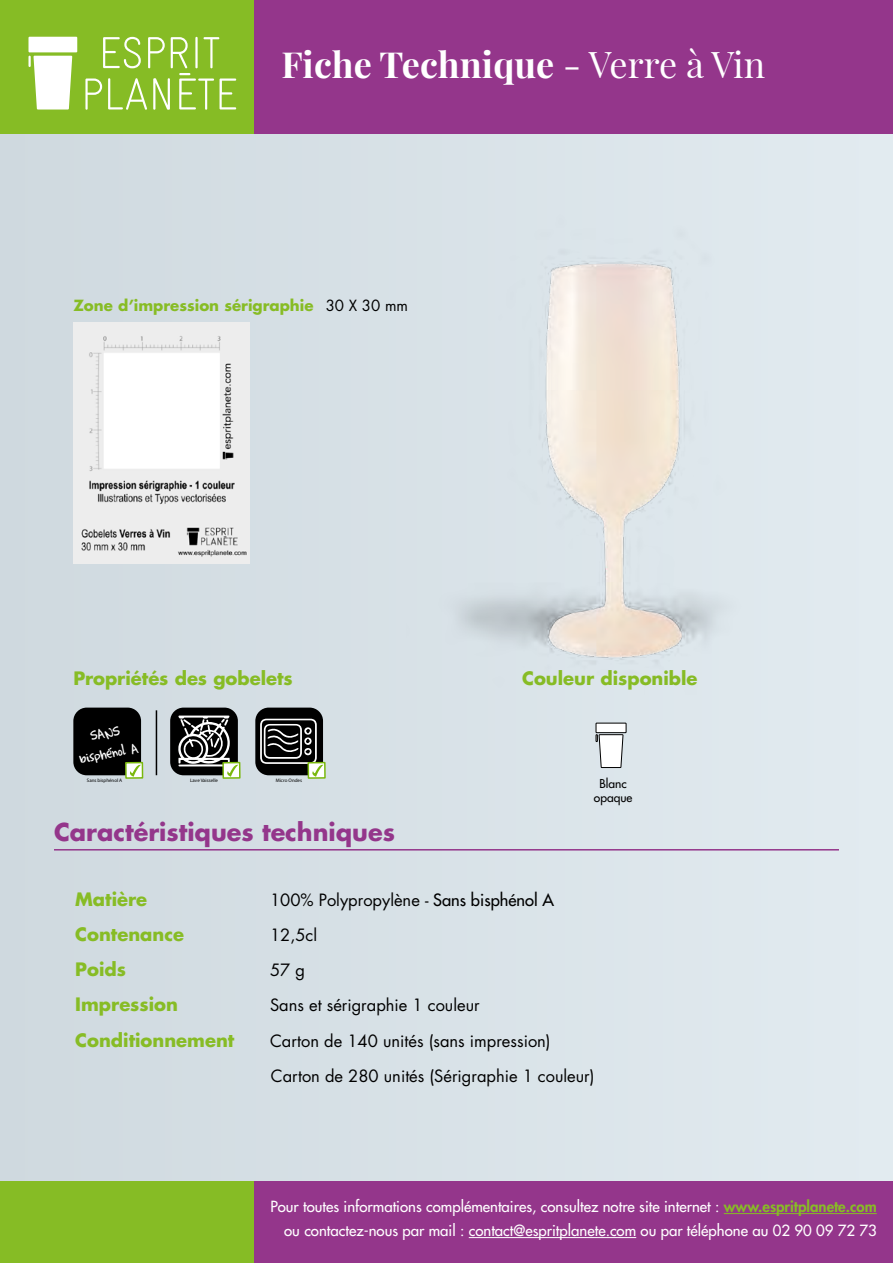
<style>
.page{position:relative;width:893px;height:1263px;background:#fff}
.page>*{position:absolute;margin:0;border:0;box-sizing:border-box;transform-origin:0 0}
.t1{font:700 36px "Playfair Display";color:#fff}
.t2{font:700 24px "Futura Std";color:#94368b}
.t3{font:700 18px "Futura Std";color:#87bc25}
.t4{font:17.1px/20.5px "Completein Him";color:#fff;text-align:center}
.t5{font:16.5px/35.2px "Futura Std";color:#000}
.t6{font:500 15px/24px "Futura Std";color:#fff;text-align:right}
.t7{font:700 15px "Futura Std";color:#87bc25}
.t8{font:500 12px/14.4px "Futura Std";color:#000;text-align:center}
.t9{font:4.95px "Myriad Pro";color:#000}
.s1{font-weight:400}
.s2{font-weight:400;color:#000}
.s3{font-weight:500}
.s4{font-weight:800;color:#87bc25}
</style>
<div class="page">
<div style="left:0;top:0;width:893px;height:1261px;background:#d8e2e7"></div>
<div style="left:7px;top:0;width:886px;height:133px;background:#94368b"></div>
<div style="left:0;top:0;width:254px;height:133px;background:#86bc25"></div>
<div style="left:28px;top:37px;width:49px;height:15px;background:#fff"></div>
<svg style="left:28px;top:56px;width:44px;height:54px"></svg>
<svg style="left:85px;top:37px;width:151px;height:73px"></svg>
<hr style="left:54px;top:849px;width:785px;height:1px;background:#94368b">
<div style="left:1px;top:1181px;width:892px;height:81px;background:#94368b"></div>
<div style="left:0;top:1181px;width:253px;height:82px;background:#86bc25"></div>
<hr style="left:724px;top:1213px;width:153px;height:1px;background:#87bc25">
<hr style="left:469px;top:1237px;width:167px;height:1px;background:#fff">
<div style="left:596px;top:723px;width:30px;height:10px;background:#fff"></div>
<div style="left:596px;top:723px;width:30px;height:10px;border:1px solid #000"></div>
<svg style="left:596px;top:734px;width:28px;height:34px"></svg>
<img style="left:74px;top:323px;width:176px;height:240px">
<div style="left:170px;top:708px;width:68px;height:67px;background:#000;border-radius:13px"></div>
<div style="left:255px;top:708px;width:68px;height:67px;background:#000;border-radius:13px"></div>
<div style="left:222px;top:762px;width:19px;height:17px;border:2px solid #7ab80d"></div>
<svg style="left:178px;top:715px;width:60px;height:62px"></svg>
<div style="left:307px;top:762px;width:19px;height:17px;border:2px solid #7ab80d"></div>
<svg style="left:260px;top:719px;width:64px;height:58px"></svg>
<div style="left:73px;top:708px;width:68px;height:67px;background:#000;border-radius:13px"></div>
<hr style="left:156px;top:710px;width:1px;height:65px;background:#000">
<div style="left:126px;top:762px;width:17px;height:16px;background:#fff"></div>
<div style="left:125px;top:762px;width:18px;height:17px;border:2px solid #7ab80d"></div>
<svg style="left:130px;top:764px;width:11px;height:13px"></svg>
<img style="left:462px;top:263px;width:247px;height:395px">
<h1 class="t1" style="left:281px;top:42px;width:485px">Fiche Technique <span class="s1">- Verre à Vin</span></h1>
<p class="t7" style="left:73px;top:296px;width:336px">Zone d’impression sérigraphie <span class="s2">30 X 30 mm</span></p>
<p class="t3" style="left:73px;top:666px;width:221px">Propriétés des gobelets</p>
<p class="t3" style="left:522px;top:666px;width:177px">Couleur disponible</p>
<p class="t4" style="left:75px;top:729px;width:61px;rotate:-10deg">SANS bisphenol A</p>
<p class="t9" style="left:87px;top:777px;width:37px">Sans bisphénol A</p>
<p class="t9" style="left:190px;top:777px;width:29px">Lave Vaisselle</p>
<p class="t9" style="left:276px;top:777px;width:28px">Micro Ondes</p>
<h2 class="t2" style="left:54px;top:815px;width:342px">Caractéristiques techniques</h2>
<p class="t8" style="left:594px;top:776px;width:40px">Blanc opaque</p>
<p class="t3" style="left:75px;top:887px;width:74px">Matière</p>
<p class="t5" style="left:270px;top:882px;width:286px">100% Polypropylène - <span class="s3">Sans bisphénol A</span></p>
<p class="t3" style="left:75px;top:922px;width:110px">Contenance</p>
<p class="t5" style="left:270px;top:917px;width:49px">12,5cl</p>
<p class="t3" style="left:75px;top:957px;width:52px">Poids</p>
<p class="t5" style="left:270px;top:952px;width:36px">57 g</p>
<p class="t3" style="left:75px;top:992px;width:104px">Impression</p>
<p class="t5" style="left:270px;top:988px;width:211px">Sans et sérigraphie 1 couleur</p>
<p class="t3" style="left:75px;top:1028px;width:161px">Conditionnement</p>
<p class="t5" style="left:270px;top:1023px;width:326px">Carton de 140 unités (sans impression)<br>Carton de 280 unités (Sérigraphie 1 couleur)</p>
<p class="t6" style="left:270px;top:1194px;width:608px">Pour toutes informations complémentaires, consultez notre site internet : <span class="s4">www.espritplanete.com </span>ou contactez-nous par mail : contact@espritplanete.com ou par téléphone au 02 90 09 72 73</p>
</div>
